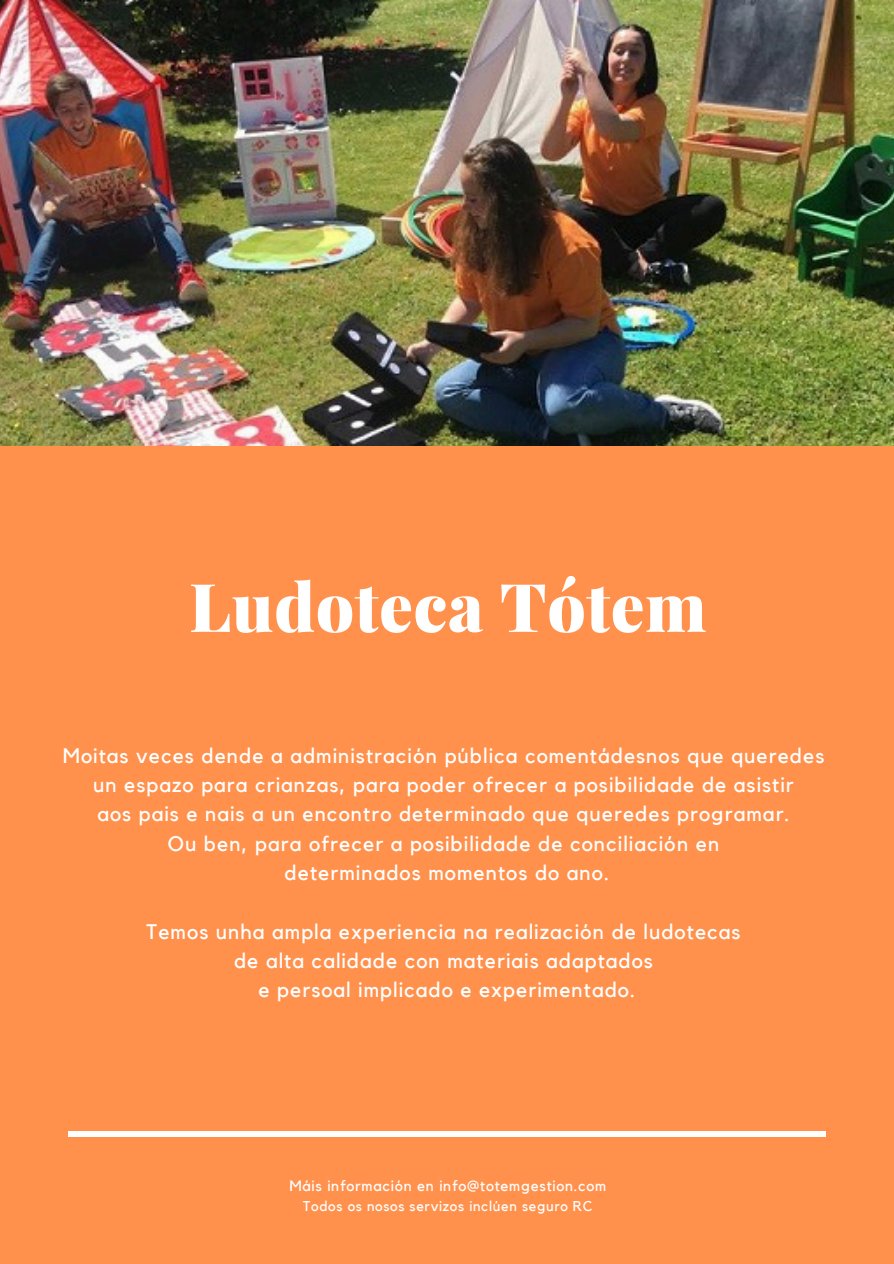
<style>
.page{position:relative;width:894px;height:1264px;background:#fff}
.page>*{position:absolute;margin:0;border:0;box-sizing:border-box;transform-origin:0 0}
.t1{font:900 66.9px "Playfair Display";letter-spacing:.01em;color:#fff}
.t2{font:21px/29.2px "Kollektif";letter-spacing:.05em;color:#fff;text-align:center}
.t3{font:15px "Kollektif";letter-spacing:.05em;color:#fff}
.t4{font:14.1px "Kollektif";letter-spacing:.05em;color:#fff}
</style>
<div class="page">
<div style="left:0;top:0;width:893px;height:1263px;background:#ff914d"></div>
<img style="left:0;top:0;width:893px;height:445px">
<div style="left:69px;top:1131px;width:756px;height:6px;background:#fff"></div>
<h2 class="t1" style="left:189px;top:559px;width:518px">Ludoteca Tótem</h2>
<p class="t2" style="left:63px;top:741px;width:763px">Moitas veces dende a administración pública comentádesnos que queredes un espazo para crianzas, para poder ofrecer a posibilidade de asistir<br>aos pais e nais a un encontro determinado que queredes programar.<br>Ou ben, para ofrecer a posibilidade de conciliación en<br>determinados momentos do ano.</p>
<p class="t2" style="left:146px;top:917px;width:595px">Temos unha ampla experiencia na realización de ludotecas de alta calidade con materiais adaptados<br>e persoal implicado e experimentado.</p>
<h1 class="t3" style="left:289px;top:1178px;width:318px">Máis información en info@totemgestion.com</h1>
<h2 class="t4" style="left:303px;top:1199px;width:291px">Todos os nosos servizos inclúen seguro RC</h2>
</div>
